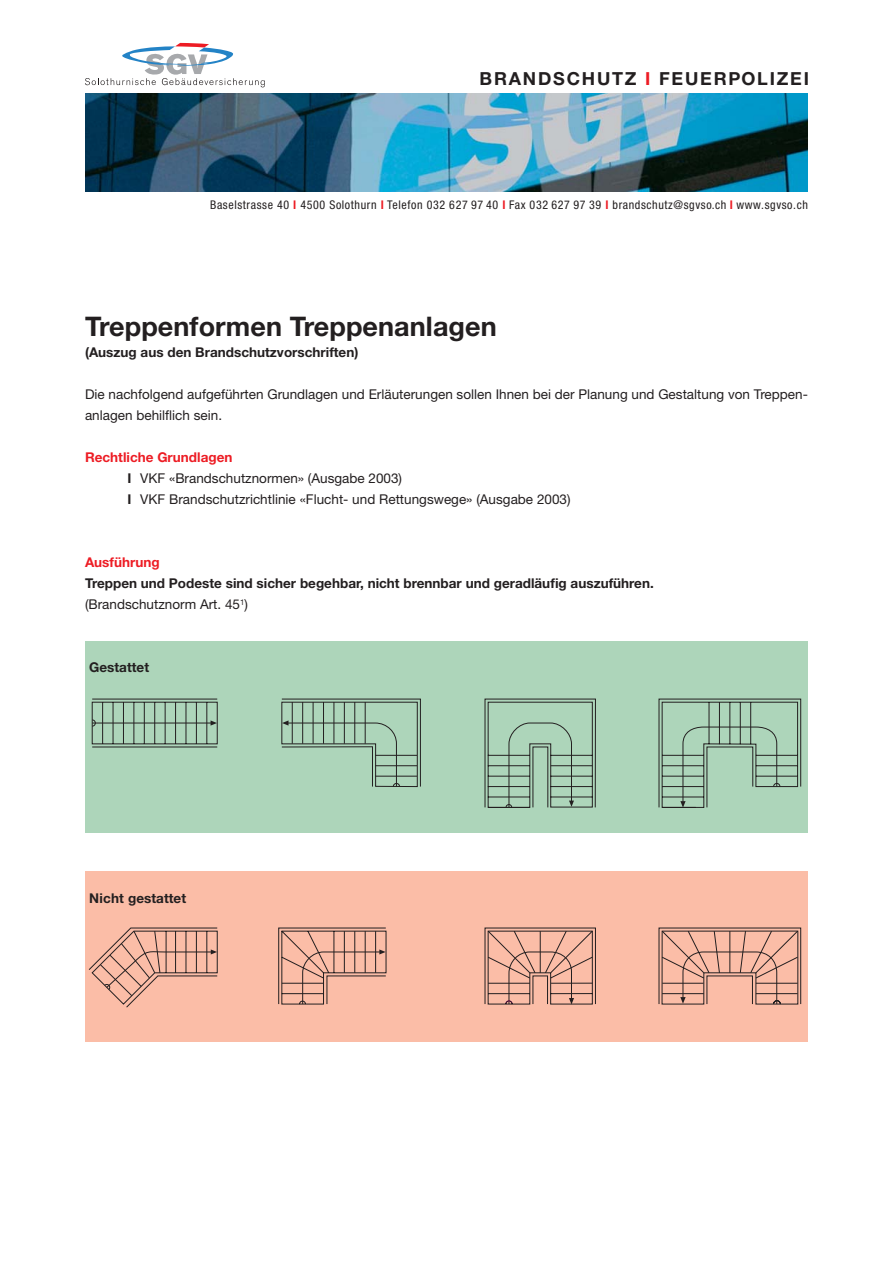
<style>
.page{position:relative;width:893px;height:1263px;background:#fff}
.page>*{position:absolute;margin:0;border:0;box-sizing:border-box;transform-origin:0 0}
.t1{font:700 27px "Helvetica Neue";letter-spacing:.005em;color:#231f20}
.t2{font:700 18px "Helvetica Neue";letter-spacing:.1em;color:#231f20}
.t3{font:13.5px/21px "Helvetica Neue";color:#231f20}
.t4{font:700 13.5px/21px "Helvetica Neue";color:#231f20}
.t5{font:700 13.5px "Helvetica Neue";color:#ed1c24}
.t6{font:condensed 12px "Helvetica Neue";letter-spacing:.05em;color:#231f20}
.s1{color:#ed1c24}
.s2{font-weight:700;font-stretch:normal;color:#ed1c24}
.s3{font-weight:700;color:#ed1c24}
.s4{font-weight:700}
.s5{font-weight:400}
</style>
<div class="page">
<img style="left:85px;top:94px;width:723px;height:97px">
<svg style="left:85px;top:43px;width:180px;height:45px"></svg>
<div style="left:85px;top:872px;width:723px;height:170px;background:#fbbda7"></div>
<div style="left:85px;top:641px;width:723px;height:191px;background:#add5ba"></div>
<svg style="left:91px;top:698px;width:127px;height:50px"></svg>
<svg style="left:281px;top:698px;width:140px;height:89px"></svg>
<svg style="left:484px;top:698px;width:112px;height:110px"></svg>
<svg style="left:658px;top:698px;width:143px;height:110px"></svg>
<svg style="left:278px;top:927px;width:109px;height:78px"></svg>
<svg style="left:484px;top:927px;width:112px;height:78px"></svg>
<hr style="left:540px;top:931px;width:1px;height:42px;background:#231f20">
<svg style="left:658px;top:927px;width:143px;height:78px"></svg>
<svg style="left:88px;top:927px;width:130px;height:81px"></svg>
<h2 class="t2" style="left:479px;top:73px;width:331px">BRANDSCHUTZ <span class="s1">I</span> FEUERPOLIZEI</h2>
<p class="t6" style="left:210px;top:201px;width:599px">Baselstrasse 40 <span class="s2">l</span> 4500 Solothurn <span class="s2">l</span> Telefon 032 627 97 40 <span class="s2">l</span> Fax 032 627 97 39 <span class="s2">l</span> brandschutz@sgvso.ch <span class="s2">l</span> www.sgvso.ch</p>
<h1 class="t1" style="left:85px;top:317px;width:413px">Treppenformen Treppenanlagen</h1>
<p class="t4" style="left:85px;top:343px;width:275px">(Auszug aus den Brandschutzvorschriften)</p>
<p class="t3" style="left:85px;top:385px;width:724px">Die nachfolgend aufgeführten Grundlagen und Erläuterungen sollen Ihnen bei der Planung und Gestaltung von Treppen&shy;anlagen behilflich sein.</p>
<p class="t3" style="left:128px;top:448px;width:444px;text-indent:-43px"><span class="s3">Rechtliche Grundlagen<br></span><span class="s4">I</span> VKF «Brandschutznormen» (Ausgabe 2003)<br><span class="s4">I</span> VKF Brandschutzrichtlinie «Flucht- und Rettungswege» (Ausgabe 2003)</p>
<p class="t5" style="left:85px;top:557px;width:76px">Ausführung</p>
<p class="t4" style="left:85px;top:574px;width:570px">Treppen und Podeste sind sicher begehbar, nicht brennbar und geradläufig auszuführen. <span class="s5">(Brandschutznorm Art. 45</span><sup>1</sup><span class="s5">)</span></p>
<p class="t4" style="left:89px;top:658px;width:61px">Gestattet</p>
<p class="t4" style="left:89px;top:889px;width:98px">Nicht gestattet</p>
</div>
